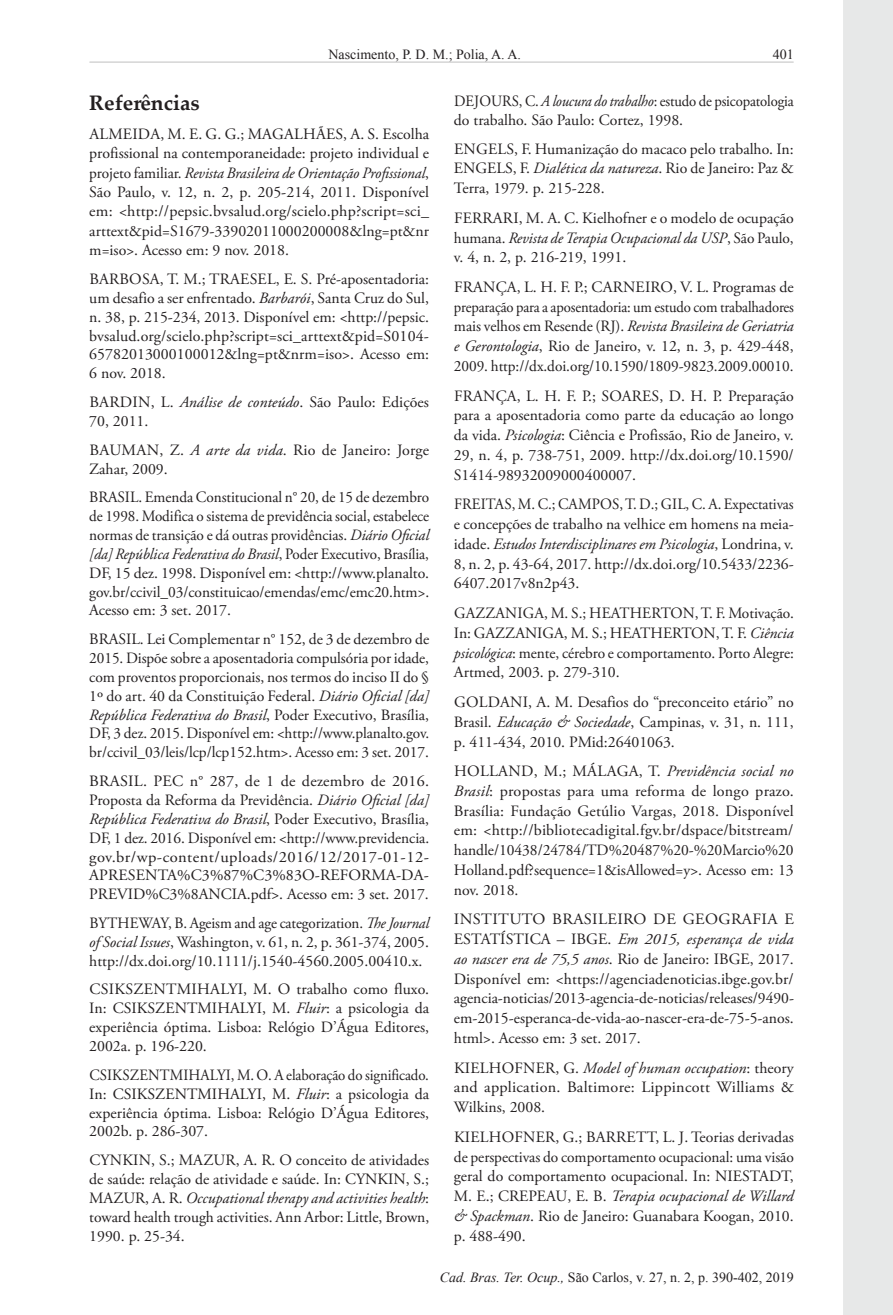
<style>
.page{position:relative;width:893px;height:1315px;background:#fff}
.page>*{position:absolute;margin:0;border:0;box-sizing:border-box;transform-origin:0 0}
.ReferenceHead{font:700 21px "Palatino Linotype";color:#231f20}
.Reference{font:15.75px/18.9px "Adobe Garamond Pro";color:#231f20;text-align:justify}
.Reference-2{font:15.75px/19.8px "Adobe Garamond Pro";color:#231f20;text-align:justify;scale:.95 1}
.Reference-3{font:15.75px/19.8px "Adobe Garamond Pro";color:#231f20;text-align:justify;scale:1.04 1}
.Reference-4{font:15.75px/18.9px "Adobe Garamond Pro";color:#231f20;text-align:justify;scale:.94 1}
.Reference-5{font:15.75px/19.2px "Adobe Garamond Pro";color:#231f20;scale:.93 1}
.t1{font:14px "Times New Roman";color:#231f20}
.s1{font-style:italic}
</style>
<div class="page">
<div style="left:843px;top:0;width:50px;height:1315px;background:#e7e8e8"></div>
<hr style="left:90px;top:62px;width:703px;height:1px;background:#c0c0c0">
<p class="t1" style="left:329px;top:45px;width:194px">Nascimento, P. D. M.; Polia, A. A.</p>
<p class="ReferenceHead" style="left:89px;top:88px;width:112px">Referências</p>
<p class="Reference" style="left:89px;top:125px;width:341px;line-height:19.4px">ALMEIDA, M. E. G. G.; MAGALHÃES, A. S. Escolha profissional na contemporaneidade: projeto individual e projeto familiar. <span class="s1">Revista Brasileira de Orientação Profissional</span>, São Paulo, v. 12, n. 2, p. 205-214, 2011. Disponível em: &lt;http://pepsic.bvsalud.org/scielo.php?script=sci_ arttext&amp;pid=S1679-33902011000200008&amp;lng=pt&amp;nr m=iso&gt;. Acesso em: 9 nov. 2018.</p>
<p class="Reference" style="left:89px;top:270px;width:341px">BARBOSA, T. M.; TRAESEL, E. S. Pré-aposentadoria: um desafio a ser enfrentado. <span class="s1">Barbarói</span>, Santa Cruz do Sul, n. 38, p. 215-234, 2013. Disponível em: &lt;http://pepsic. bvsalud.org/scielo.php?script=sci_arttext&amp;pid=S0104- 65782013000100012&amp;lng=pt&amp;nrm=iso&gt;. Acesso em:<br>6 nov. 2018.</p>
<p class="Reference" style="left:89px;top:393px;width:341px">BARDIN, L. <span class="s1">Análise de conteúdo</span>. São Paulo: Edições<br>70, 2011.</p>
<p class="Reference" style="left:89px;top:441px;width:341px">BAUMAN, Z. <span class="s1">A arte da vida</span>. Rio de Janeiro: Jorge<br>Zahar, 2009.</p>
<p class="Reference" style="left:89px;top:488px;width:341px">BRASIL. Emenda Constitucional n° 20, de 15 de dezembro de 1998. Modifica o sistema de previdência social, estabelece normas de transição e dá outras providências. <span class="s1">Diário Oficial [da] República Federativa do Brasil</span>, Poder Executivo, Brasília, DF, 15 dez. 1998. Disponível em: &lt;http://www.planalto. gov.br/ccivil_03/constituicao/emendas/emc/emc20.htm&gt;.<br>Acesso em: 3 set. 2017.</p>
<p class="Reference" style="left:89px;top:630px;width:341px">BRASIL. Lei Complementar n° 152, de 3 de dezembro de 2015. Dispõe sobre a aposentadoria compulsória por idade, com proventos proporcionais, nos termos do inciso II do § 1º do art. 40 da Constituição Federal. <span class="s1">Diário Oficial [da] República Federativa do Brasil</span>, Poder Executivo, Brasília, DF, 3 dez. 2015. Disponível em: &lt;http://www.planalto.gov. br/ccivil_03/leis/lcp/lcp152.htm&gt;. Acesso em: 3 set. 2017.</p>
<p class="Reference" style="left:89px;top:772px;width:341px">BRASIL. PEC n° 287, de 1 de dezembro de 2016.<br>Proposta da Reforma da Previdência. <span class="s1">Diário Oficial [da] República Federativa do Brasil</span>, Poder Executivo, Brasília, DF, 1 dez. 2016. Disponível em: &lt;http://www.previdencia. gov.br/wp-content/uploads/2016/12/2017-01-12- APRESENTA%C3%87%C3%83O-REFORMA-DA-PREVID%C3%8ANCIA.pdf&gt;. Acesso em: 3 set. 2017.</p>
<p class="Reference-2" style="left:89px;top:914px;width:359px;line-height:18.9px">BYTHEWAY, B. Ageism and age categorization. <span class="s1">The Journal of Social Issues</span>, Washington, v. 61, n. 2, p. 361-374, 2005. http://dx.doi.org/10.1111/j.1540-4560.2005.00410.x.</p>
<p class="Reference" style="left:89px;top:980px;width:341px">CSIKSZENTMIHALYI, M. O trabalho como fluxo.<br>In: CSIKSZENTMIHALYI, M. <span class="s1">Fluir</span>: a psicologia da experiência óptima. Lisboa: Relógio D’Água Editores, 2002a. p. 196-220.</p>
<p class="Reference-4" style="left:89px;top:1066px;width:363px">CSIKSZENTMIHALYI, M. O. A elaboração do significado.<br>In: CSIKSZENTMIHALYI, M. <span class="s1">Fluir</span>: a psicologia da experiência óptima. Lisboa: Relógio D’Água Editores, 2002b. p. 286-307.</p>
<p class="Reference" style="left:89px;top:1151px;width:342px">CYNKIN, S.; MAZUR, A. R. O conceito de atividades de saúde: relação de atividade e saúde. In: CYNKIN, S.; MAZUR, A. R. <span class="s1">Occupational therapy and activities health</span>: toward health trough activities. Ann Arbor: Little, Brown, 1990. p. 25-34.</p>
<p class="Reference-5" style="left:454px;top:92px;width:367px">DEJOURS, C. <span class="s1">A loucura do trabalho</span>: estudo de psicopatologia do trabalho. São Paulo: Cortez, 1998.</p>
<p class="Reference" style="left:454px;top:140px;width:341px;line-height:19.4px">ENGELS, F. Humanização do macaco pelo trabalho. In:<br>ENGELS, F. <span class="s1">Dialética da natureza</span>. Rio de Janeiro: Paz &amp; Terra, 1979. p. 215-228.</p>
<p class="Reference" style="left:454px;top:208px;width:341px;line-height:19.8px">FERRARI, M. A. C. Kielhofner e o modelo de ocupação humana. <span class="s1">Revista de Terapia Ocupacional da USP</span>, São Paulo, v. 4, n. 2, p. 216-219, 1991.</p>
<p class="Reference" style="left:454px;top:278px;width:342px;line-height:19.8px">FRANÇA, L. H. F. P.; CARNEIRO, V. L. Programas de preparação para a aposentadoria: um estudo com trabalhadores mais velhos em Resende (RJ). <span class="s1">Revista Brasileira de Geriatria e Gerontologia</span>, Rio de Janeiro, v. 12, n. 3, p. 429-448, 2009. http://dx.doi.org/10.1590/1809-9823.2009.00010.</p>
<p class="Reference" style="left:454px;top:386px;width:341px;line-height:19.8px">FRANÇA, L. H. F. P.; SOARES, D. H. P. Preparação para a aposentadoria como parte da educação ao longo da vida. <span class="s1">Psicologia</span>: Ciência e Profissão, Rio de Janeiro, v.<br>29, n. 4, p. 738-751, 2009. http://dx.doi.org/10.1590/ S1414-98932009000400007.</p>
<p class="Reference-2" style="left:454px;top:495px;width:359px">FREITAS, M. C.; CAMPOS, T. D.; GIL, C. A. Expectativas e concepções de trabalho na velhice em homens na meia&shy;idade. <span class="s1">Estudos Interdisciplinares em Psicologia</span>, Londrina, v.<br>8, n. 2, p. 43-64, 2017. http://dx.doi.org/10.5433/2236- 6407.2017v8n2p43.</p>
<p class="Reference" style="left:454px;top:604px;width:341px;line-height:19.8px">GAZZANIGA, M. S.; HEATHERTON, T. F. Motivação.<br>In: GAZZANIGA, M. S.; HEATHERTON, T. F. <span class="s1">Ciência psicológica</span>: mente, cérebro e comportamento. Porto Alegre:<br>Artmed, 2003. p. 279-310.</p>
<p class="Reference" style="left:454px;top:692px;width:341px;line-height:19.8px">GOLDANI, A. M. Desafios do “preconceito etário” no Brasil. <span class="s1">Educação &amp; Sociedade</span>, Campinas, v. 31, n. 111, p. 411-434, 2010. PMid:26401063.</p>
<p class="Reference" style="left:454px;top:762px;width:342px;line-height:19.8px">HOLLAND, M.; MÁLAGA, T. <span class="s1">Previdência social no Brasil</span>: propostas para uma reforma de longo prazo.<br>Brasília: Fundação Getúlio Vargas, 2018. Disponível em: &lt;http://bibliotecadigital.fgv.br/dspace/bitstream/ handle/10438/24784/TD%20487%20-%20Marcio%20<br>Holland.pdf?sequence=1&amp;isAllowed=y&gt;. Acesso em: 13 nov. 2018.</p>
<p class="Reference-3" style="left:454px;top:910px;width:328px">INSTITUTO BRASILEIRO DE GEOGRAFIA E ESTATÍSTICA – IBGE. <span class="s1">Em 2015, esperança de vida ao nascer era de 75,5 anos</span>. Rio de Janeiro: IBGE, 2017.<br>Disponível em: &lt;https://agenciadenoticias.ibge.gov.br/ agencia-noticias/2013-agencia-de-noticias/releases/9490- em-2015-esperanca-de-vida-ao-nascer-era-de-75-5-anos. html&gt;. Acesso em: 3 set. 2017.</p>
<p class="Reference" style="left:454px;top:1058px;width:342px;line-height:19.8px">KIELHOFNER, G. <span class="s1">Model of human occupation</span>: theory and application. Baltimore: Lippincott Williams &amp; Wilkins, 2008.</p>
<p class="Reference" style="left:454px;top:1127px;width:341px;line-height:19.8px">KIELHOFNER, G.; BARRETT, L. J. Teorias derivadas de perspectivas do comportamento ocupacional: uma visão geral do comportamento ocupacional. In: NIESTADT, M. E.; CREPEAU, E. B. <span class="s1">Terapia ocupacional de Willard &amp; Spackman</span>. Rio de Janeiro: Guanabara Koogan, 2010. p. 488-490.</p>
<p class="t1" style="left:440px;top:1267px;width:356px"><span class="s1">Cad. Bras. Ter. Ocup.,</span> São Carlos, v. 27, n. 2, p. 390-402, 2019</p>
</div>
